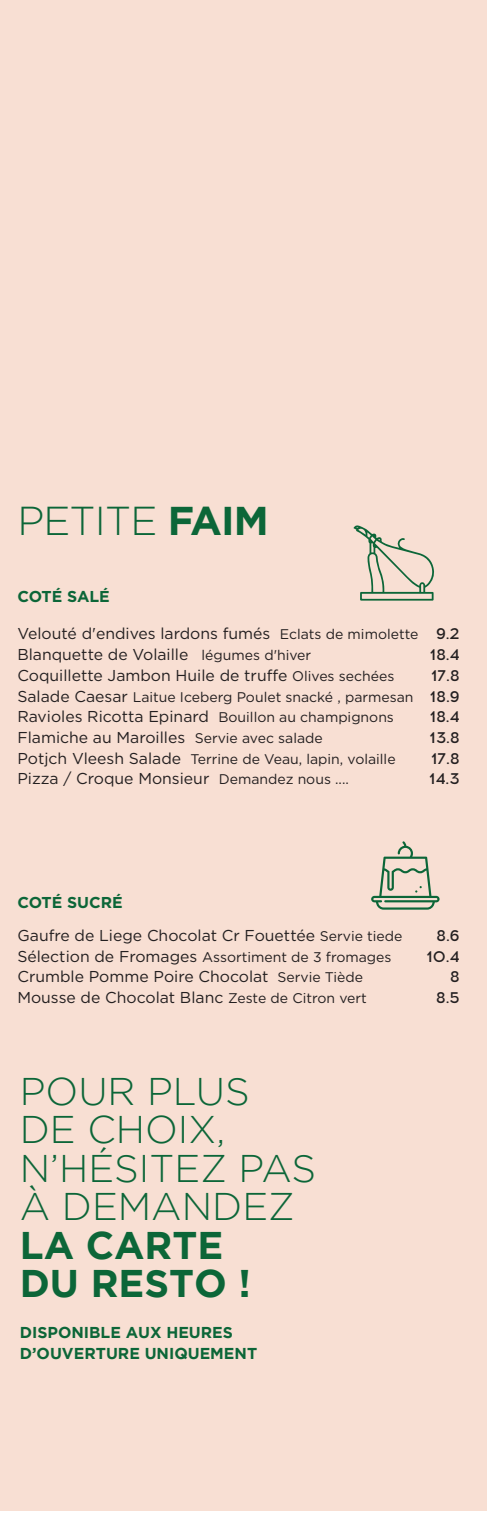
<style>
.page{position:relative;width:487px;height:1513px;background:#fff}
.page>*{position:absolute;margin:0;border:0;box-sizing:border-box;transform-origin:0 0}
.t1{font:300 40.25px "Gotham";letter-spacing:-.02em;color:#0c6638}
.t2{font:300 38.5px/38.5px "Gotham";color:#0c6638}
.t3{font:700 38.5px/38.5px "Gotham";color:#0c6638}
.t4{font:15.75px/20.7px "Gotham";color:#231f20}
.t5{font:700 15.75px/21px "Gotham";color:#0c6638}
.t6{font:500 15.75px "Acrom";color:#231f20}
.t7{font:14px "Gotham";color:#231f20}
.s1{font-weight:700}
.s2{font-size:14px}
.s3{font-family:"Acrom";font-weight:500}
.s4{font-size:15.75px}
.s5{font-family:"Acrom";font-weight:500;font-size:15.75px}
</style>
<div class="page">
<div style="left:0;top:0;width:486px;height:1510px;background:#f8dfd3"></div>
<svg style="left:353px;top:525px;width:81px;height:76px"></svg>
<svg style="left:371px;top:841px;width:68px;height:69px"></svg>
<svg style="left:486px;top:1496px;width:1px;height:15px"></svg>
<h1 class="t1" style="left:17px;top:499px;width:252px">PETITE <span class="s1">FAIM</span></h1>
<p class="t5" style="left:17px;top:586px;width:94px">COTÉ SALÉ</p>
<p class="t4" style="left:17px;top:623px;width:443px">Velouté d'endives lardons fumés <span class="s2">Eclats de mimolette</span> <span class="s3">9.2<br></span>Blanquette de Volaille <span class="s2">légumes d'hiver</span></p>
<p class="t6" style="left:429px;top:644px;width:31px">18.4</p>
<p class="t4" style="left:17px;top:665px;width:378px">Coquillette Jambon Huile de truffe <span class="s2">Olives sechées</span></p>
<p class="t6" style="left:430px;top:665px;width:30px">17.8</p>
<p class="t7" style="left:17px;top:688px;width:443px"><span class="s4">Salade Caesar</span> Laitue Iceberg Poulet snacké , parmesan <span class="s5">18.9</span></p>
<p class="t4" style="left:17px;top:706px;width:377px">Ravioles Ricotta Epinard <span class="s2">Bouillon au champignons</span></p>
<p class="t6" style="left:429px;top:706px;width:31px">18.4</p>
<p class="t4" style="left:17px;top:727px;width:306px">Flamiche au Maroilles <span class="s2">Servie avec salade</span></p>
<p class="t6" style="left:429px;top:727px;width:31px">13.8</p>
<p class="t7" style="left:17px;top:750px;width:379px"><span class="s4">Potjch Vleesh Salade</span> Terrine de Veau, lapin, volaille</p>
<p class="t6" style="left:430px;top:748px;width:30px">17.8</p>
<p class="t4" style="left:17px;top:768px;width:332px">Pizza / Croque Monsieur <span class="s2">Demandez nous ....</span></p>
<p class="t6" style="left:428px;top:768px;width:32px">14.3</p>
<p class="t5" style="left:17px;top:892px;width:107px">COTÉ SUCRÉ</p>
<p class="t4" style="left:17px;top:925px;width:386px">Gaufre de Liege Chocolat Cr Fouettée <span class="s2">Servie tiede</span></p>
<p class="t6" style="left:436px;top:925px;width:25px">8.6</p>
<p class="t7" style="left:17px;top:948px;width:375px"><span class="s4">Sélection de Fromages</span> Assortiment de 3 fromages</p>
<p class="t6" style="left:426px;top:945px;width:35px">10.4</p>
<p class="t4" style="left:17px;top:966px;width:347px">Crumble Pomme Poire Chocolat <span class="s2">Servie Tiède</span></p>
<p class="t6" style="left:449px;top:966px;width:11px">8</p>
<p class="t4" style="left:17px;top:987px;width:350px">Mousse de Chocolat Blanc <span class="s2">Zeste de Citron vert</span></p>
<p class="t6" style="left:435px;top:987px;width:25px">8.5</p>
<h2 class="t2" style="left:20px;top:1072px;width:297px">POUR PLUS<br>DE CHOIX,<br>N’HÉSITEZ PAS<br>À DEMANDEZ</h2>
<h2 class="t3" style="left:20px;top:1225px;width:232px">LA CARTE<br>DU RESTO !</h2>
<p class="t5" style="left:20px;top:1322px;width:239px">DISPONIBLE AUX HEURES<br>D’OUVERTURE UNIQUEMENT</p>
</div>
